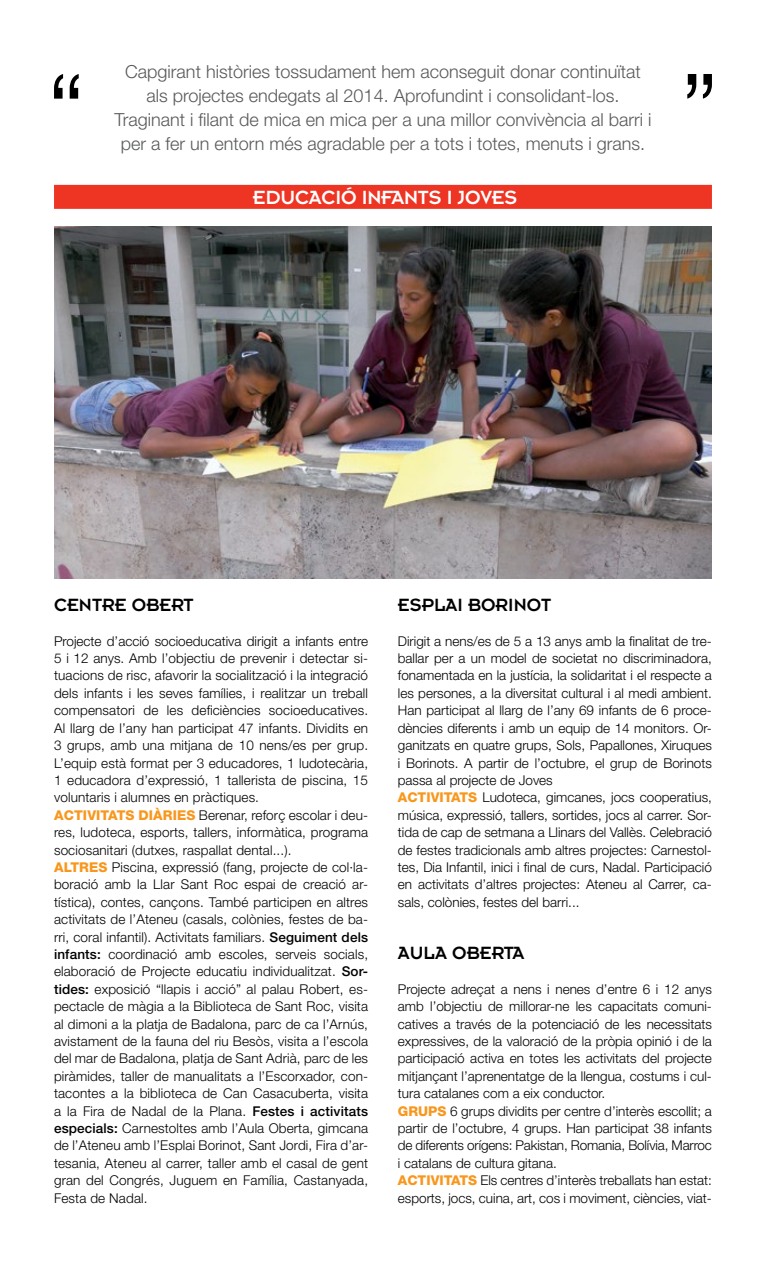
<style>
.page{position:relative;width:766px;height:1263px;background:#fff}
.page>*{position:absolute;margin:0;border:0;box-sizing:border-box;transform-origin:0 0}
.t1{font:21px "Insignia";letter-spacing:-.01em;color:#fff}
.t2{font:19.5px "Insignia";color:#000}
.t3{font:300 18px/24px "Helvetica Neue";color:#58595b;text-align:center}
.t4{font:300 13.5px/17.4px "Helvetica Neue";color:#000}
.s1{font-weight:800;color:#f8971d}
.s2{font-weight:500}
</style>
<div class="page">
<img style="left:54px;top:226px;width:657px;height:352px">
<div style="left:54px;top:185px;width:657px;height:24px;background:#ee3524"></div>
<svg style="left:54px;top:74px;width:25px;height:25px"></svg>
<svg style="left:687px;top:74px;width:24px;height:25px"></svg>
<p class="t3" style="left:114px;top:59px;width:538px">Capgirant històries tossudament hem aconseguit donar continuïtat als projectes endegats al 2014. Aprofundint i consolidant-los.<br>Traginant i filant de mica en mica per a una millor convivència al barri i per a fer un entorn més agradable per a tots i totes, menuts i grans.</p>
<h1 class="t1" style="left:253px;top:187px;width:264px">EDUCACIÓ INFANTS I JOVES</h1>
<h2 class="t2" style="left:54px;top:595px;width:141px">CEN TRE OBERT</h2>
<p class="t4" style="left:54px;top:632px;width:315px">Projecte d’acció socioeducativa dirigit a infants entre 5 i 12 anys. Amb l’objectiu de prevenir i detectar si&shy;tuacions de risc, afavorir la socialització i la integració dels infants i les seves famílies, i realitzar un treball compensatori de les deficiències socioeducatives.<br>Al llarg de l’any han participat 47 infants. Dividits en 3 grups, amb una mitjana de 10 nens/es per grup.<br>L’equip està format per 3 educadores, 1 ludotecària, 1 educadora d’expressió, 1 tallerista de piscina, 15 voluntaris i alumnes en pràctiques.<br><span class="s1">ACTIVITATS DIÀRIES</span> Berenar, reforç escolar i deu&shy;res, ludoteca, esports, tallers, informàtica, programa sociosanitari (dutxes, raspallat dental...).<br><span class="s1">ALTRES</span> Piscina, expressió (fang, projecte de col·la&shy;boració amb la Llar Sant Roc espai de creació ar&shy;tística), contes, cançons. També participen en altres activitats de l’Ateneu (casals, colònies, festes de ba&shy;rri, coral infantil). Activitats familiars. <span class="s2">Seguiment dels infants:</span> coordinació amb escoles, serveis socials, elaboració de Projecte educatiu individualitzat. <span class="s2">Sor&shy;tides:</span> exposició “llapis i acció” al palau Robert, es&shy;pectacle de màgia a la Biblioteca de Sant Roc, visita al dimoni a la platja de Badalona, parc de ca l’Arnús, avistament de la fauna del riu Besòs, visita a l’escola del mar de Badalona, platja de Sant Adrià, parc de les piràmides, taller de manualitats a l’Escorxador, con&shy;tacontes a la biblioteca de Can Casacuberta, visita a la Fira de Nadal de la Plana. <span class="s2">Festes i activitats especials:</span> Carnestoltes amb l’Aula Oberta, gimcana de l’Ateneu amb l’Esplai Borinot, Sant Jordi, Fira d’ar&shy;tesania, Ateneu al carrer, taller amb el casal de gent gran del Congrés, Juguem en Família, Castanyada, Festa de Nadal.</p>
<h2 class="t2" style="left:398px;top:595px;width:46px">ESPLAI</h2>
<h2 class="t2" style="left:468px;top:595px;width:13px">BORINO</h2>
<h2 class="t2" style="left:541px;top:595px;width:12px">T</h2>
<p class="t4" style="left:398px;top:632px;width:315px">Dirigit a nens/es de 5 a 13 anys amb la finalitat de tre&shy;ballar per a un model de societat no discriminadora, fonamentada en la justícia, la solidaritat i el respecte a les persones, a la diversitat cultural i al medi ambient.<br>Han participat al llarg de l’any 69 infants de 6 proce&shy;dències diferents i amb un equip de 14 monitors. Or&shy;ganitzats en quatre grups, Sols, Papallones, Xiruques i Borinots. A partir de l’octubre, el grup de Borinots passa al projecte de Joves<br><span class="s1">ACTIVITATS</span> Ludoteca, gimcanes, jocs cooperatius, música, expressió, tallers, sortides, jocs al carrer. Sor&shy;tida de cap de setmana a Llinars del Vallès. Celebració de festes tradicionals amb altres projectes: Carnestol&shy;tes, Dia Infantil, inici i final de curs, Nadal. Participació en activitats d’altres projectes: Ateneu al Carrer, ca&shy;sals, colònies, festes del barri...</p>
<h2 class="t2" style="left:398px;top:943px;width:25px">AULA</h2>
<h2 class="t2" style="left:452px;top:943px;width:74px">OBERTA</h2>
<p class="t4" style="left:398px;top:980px;width:315px">Projecte adreçat a nens i nenes d’entre 6 i 12 anys amb l’objectiu de millorar-ne les capacitats comuni&shy;catives a través de la potenciació de les necessitats expressives, de la valoració de la pròpia opinió i de la participació activa en totes les activitats del projecte mitjançant l’aprenentatge de la llengua, costums i cul&shy;tura catalanes com a eix conductor.<br><span class="s1">GRUPS</span> 6 grups dividits per centre d’interès escollit; a partir de l’octubre, 4 grups. Han participat 38 infants de diferents orígens: Pakistan, Romania, Bolívia, Marroc i catalans de cultura gitana.<br><span class="s1">ACTIVITATS</span> Els centres d’interès treballats han estat: esports, jocs, cuina, art, cos i moviment, ciències, viat-</p>
</div>
